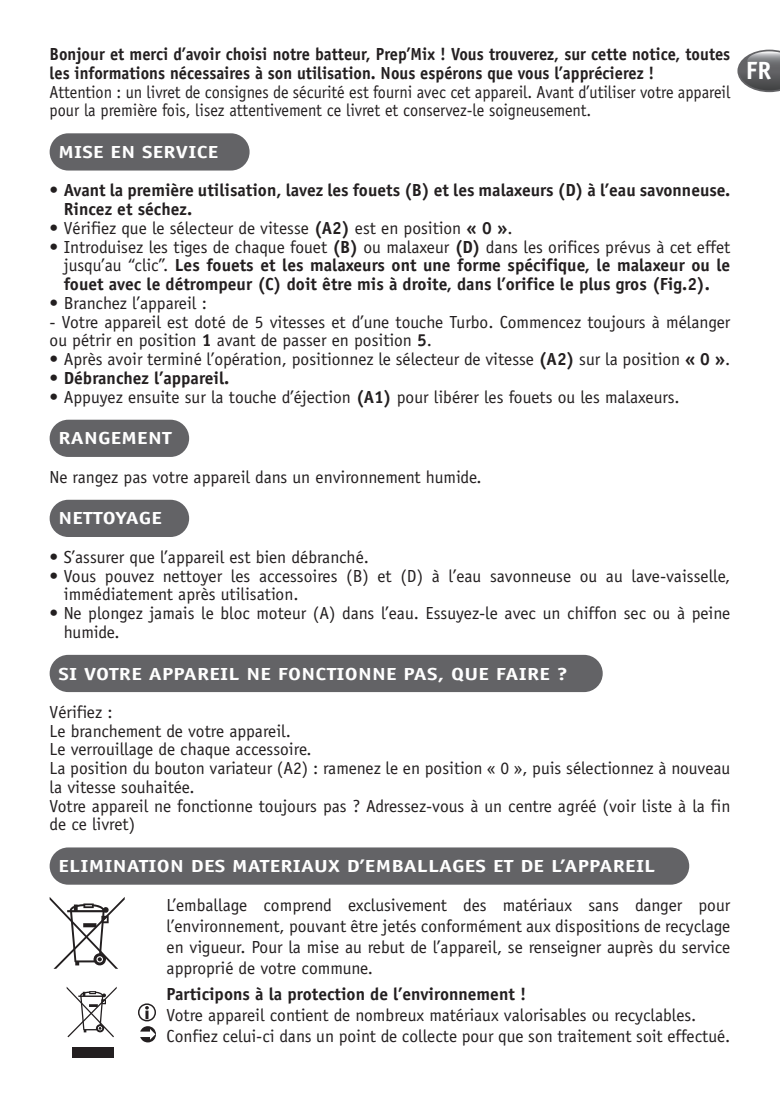
<style>
.page{position:relative;width:780px;height:1106px;background:#fff}
.page>*{position:absolute;margin:0;border:0;box-sizing:border-box;transform-origin:0 0}
.t1{font:700 25px "Officina Sans";color:#fff}
.t2{font:17.5px/18.8px "Officina Sans";color:#231f20}
.t3{font:700 17.5px/18.8px "Officina Sans";color:#231f20}
.t4{font:17.5px/18.8px "Officina Sans";color:#231f20;scale:.93 1}
.t5{font:700 17.5px/18.8px "Officina Sans";color:#231f20;scale:.94 1}
.t6{font:700 17.5px "Officina Sans";letter-spacing:.01em;color:#fff;scale:1.25 1}
.s1{font-weight:700}
.s2{font-weight:400}
</style>
<div class="page">
<svg style="left:737px;top:50px;width:43px;height:42px"></svg>
<div style="left:50px;top:133px;width:199px;height:37px;background:#636366;border-radius:19px"></div>
<div style="left:50px;top:420px;width:139px;height:37px;background:#636366;border-radius:19px"></div>
<div style="left:50px;top:500px;width:139px;height:37px;background:#636366;border-radius:19px"></div>
<div style="left:50px;top:655px;width:552px;height:37px;background:#636366;border-radius:19px"></div>
<div style="left:50px;top:847px;width:639px;height:37px;background:#636366;border-radius:19px"></div>
<svg style="left:50px;top:897px;width:75px;height:71px"></svg>
<div style="left:72px;top:1047px;width:42px;height:10px;background:#231f20"></div>
<svg style="left:67px;top:986px;width:50px;height:51px"></svg>
<svg style="left:138px;top:1003px;width:18px;height:39px"></svg>
<p class="t5" style="left:50px;top:45px;width:725px">Bonjour et merci d’avoir choisi notre batteur, Prep’Mix ! Vous trouverez, sur cette notice, toutes les informations nécessaires à son utilisation. Nous espérons que vous l’apprécierez !</p>
<p class="t4" style="left:50px;top:82px;width:733px">Attention : un livret de consignes de sécurité est fourni avec cet appareil. Avant d’utiliser votre appareil pour la première fois, lisez attentivement ce livret et conservez-le soigneusement.</p>
<p class="t6" style="left:58px;top:141px;width:129px">MISE EN SERVICE</p>
<p class="t3" style="left:64px;top:181px;width:668px;text-indent:-14px">• Avant la première utilisation, lavez les fouets (B) et les malaxeurs (D) à l’eau savonneuse.<br>Rincez et séchez.</p>
<p class="t2" style="left:50px;top:219px;width:464px">• Vérifiez que le sélecteur de vitesse <span class="s1">(A2)</span> est en position <span class="s1">« 0 »</span>.</p>
<p class="t3" style="left:64px;top:237px;width:668px;text-align:justify;text-indent:-14px"><span class="s2">• Introduisez les tiges de chaque fouet</span> (B) <span class="s2">ou malaxeur</span> (D) <span class="s2">dans les orifices prévus à cet effet jusqu’au “clic”.</span> Les fouets et les malaxeurs ont une forme spécifique, le malaxeur ou le fouet avec le détrompeur (C) doit être mis à droite, dans l’orifice le plus gros (Fig.2).</p>
<p class="t2" style="left:50px;top:294px;width:159px">• Branchez l’appareil :</p>
<p class="t2" style="left:50px;top:312px;width:682px">- Votre appareil est doté de 5 vitesses et d’une touche Turbo. Commencez toujours à mélanger ou pétrir en position <span class="s1">1</span> avant de passer en position <span class="s1">5</span>.</p>
<p class="t2" style="left:50px;top:350px;width:682px">• Après avoir terminé l’opération, positionnez le sélecteur de vitesse <span class="s1">(A2)</span> sur la position <span class="s1">« 0 »</span>.</p>
<p class="t3" style="left:50px;top:368px;width:181px">• Débranchez l’appareil.</p>
<p class="t2" style="left:50px;top:387px;width:631px">• Appuyez ensuite sur la touche d’éjection <span class="s1">(A1)</span> pour libérer les fouets ou les malaxeurs.</p>
<p class="t6" style="left:58px;top:427px;width:92px">RANGEMENT</p>
<p class="t2" style="left:50px;top:467px;width:433px">Ne rangez pas votre appareil dans un environnement humide.</p>
<p class="t6" style="left:58px;top:507px;width:84px">NETTOYAGE</p>
<p class="t2" style="left:50px;top:547px;width:321px">• S’assurer que l’appareil est bien débranché.</p>
<p class="t2" style="left:64px;top:566px;width:668px;text-indent:-14px">• Vous pouvez nettoyer les accessoires (B) et (D) à l’eau savonneuse ou au lave-vaisselle, immédiatement après utilisation.</p>
<p class="t2" style="left:64px;top:604px;width:668px;text-indent:-14px">• Ne plongez jamais le bloc moteur (A) dans l’eau. Essuyez-le avec un chiffon sec ou à peine humide.</p>
<p class="t6" style="left:58px;top:662px;width:409px">SI VOTRE APPAREIL NE FONCTIONNE PAS, QUE FAIRE ?</p>
<p class="t2" style="left:50px;top:702px;width:682px">Vérifiez :<br>Le branchement de votre appareil.<br>Le verrouillage de chaque accessoire.<br>La position du bouton variateur (A2) : ramenez le en position « 0 », puis sélectionnez à nouveau la vitesse souhaitée.<br>Votre appareil ne fonctionne toujours pas ? Adressez-vous à un centre agréé (voir liste à la fin de ce livret)</p>
<p class="t6" style="left:58px;top:855px;width:479px">ELIMINATION DES MATERIAUX D’EMBALLAGES ET DE L’APPAREIL</p>
<p class="t2" style="left:167px;top:894px;width:565px;line-height:21px;text-align:justify">L’emballage comprend exclusivement des matériaux sans danger pour l’environnement, pouvant être jetés conformément aux dispositions de recyclage en vigueur. Pour la mise au rebut de l’appareil, se renseigner auprès du service approprié de votre commune.</p>
<p class="t3" style="left:167px;top:984px;width:361px">Participons à la protection de l’environnement !</p>
<p class="t2" style="left:167px;top:1005px;width:565px;line-height:21px">Votre appareil contient de nombreux matériaux valorisables ou recyclables.<br>Confiez celui-ci dans un point de collecte pour que son traitement soit effectué.</p>
<h1 class="t1" style="left:746px;top:55px;width:27px">FR</h1>
</div>
